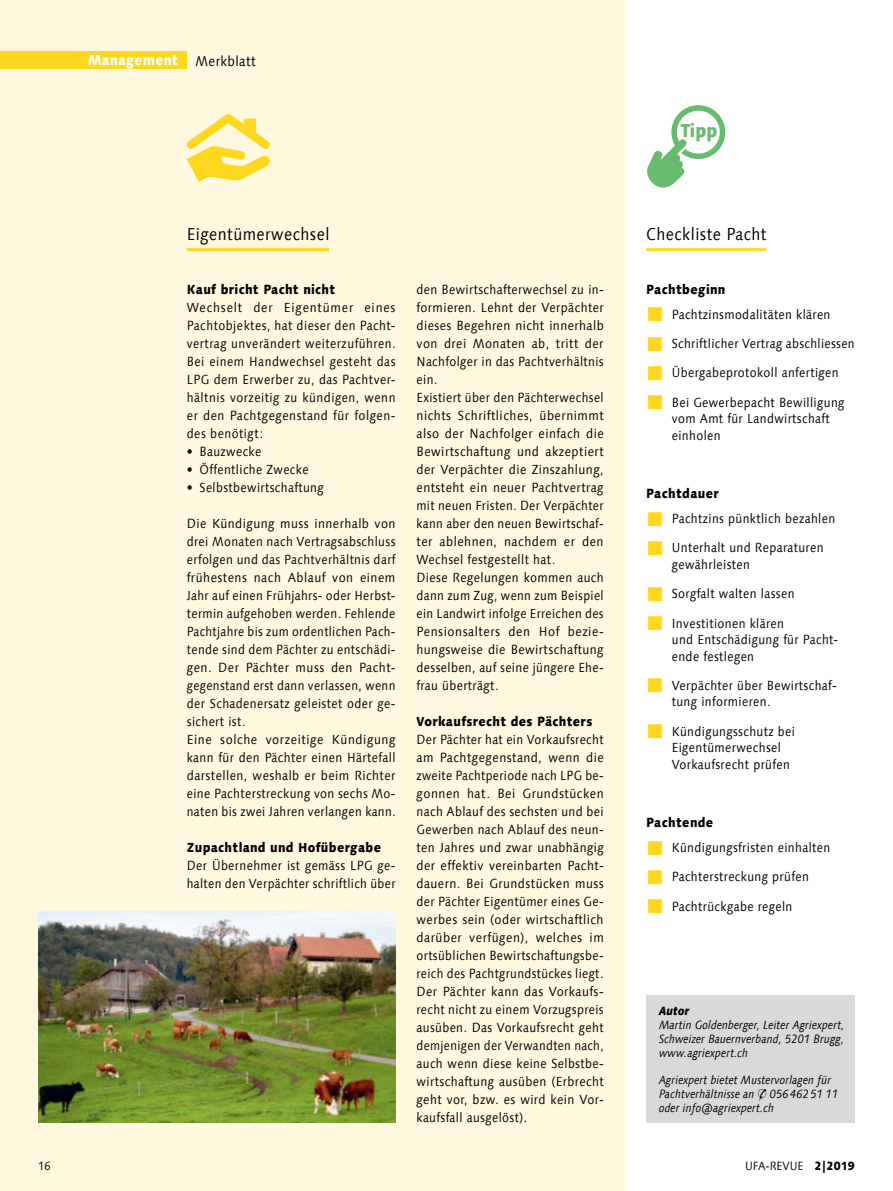
<style>
.page{position:relative;width:893px;height:1191px;background:#fff}
.page>*{position:absolute;margin:0;border:0;box-sizing:border-box;transform-origin:0 0}
.t1{font:800 18.6px "Linotype Syntax Com";color:#67ba6e;scale:.9 1}
.t2{font:17.25px "Linotype Syntax Com";letter-spacing:.03em;color:#000;scale:.9 1}
.t3{font:800 14.25px "Linotype Syntax Com";letter-spacing:.025em;color:#fff;scale:.9 1}
.t4{font:13.2px/18px "Linotype Syntax Com";letter-spacing:.03em;color:#000;scale:.9 1}
.t5{font:13.2px/18px "Linotype Syntax Com";letter-spacing:.03em;color:#000;text-align:justify;scale:.92 1}
.t6{font:800 13.2px "Linotype Syntax Com";letter-spacing:.025em;color:#000;scale:.9 1}
.t7{font:13.2px "Linotype Syntax Com";letter-spacing:.03em;color:#000;scale:.89 1}
.t8{font:italic 12px/14px "Linotype Syntax Com";color:#000;text-align:justify;scale:.9 1}
.t9{font:12px "Linotype Syntax Com";color:#000;scale:.9 1}
.t10{font:italic 800 12px "Linotype Syntax Com";color:#000;scale:.9 1}
.t11{font:12px "Linotype Syntax Com";color:#000;scale:.88 1}
.s1{font-weight:400;color:#000}
.s2{color:#fed71f}
.s3{font-family:"Universal Newswith Comm Pi";font-style:normal}
.s4{font-weight:800}
</style>
<div class="page">
<div style="left:0;top:0;width:625px;height:1191px;background:#fff8de"></div>
<svg style="left:186px;top:114px;width:84px;height:68px"></svg>
<img style="left:38px;top:912px;width:358px;height:211px">
<div style="left:0;top:51px;width:187px;height:17px;background:#fed71f"></div>
<hr style="left:187px;top:248px;width:142px;height:3px;background:#fed71f">
<hr style="left:646px;top:248px;width:120px;height:3px;background:#fed71f">
<div style="left:646px;top:995px;width:209px;height:128px;background:#d9d9d9"></div>
<svg style="left:647px;top:105px;width:78px;height:83px"></svg>
<p class="t3" style="left:88px;top:51px;width:188px">Management <span class="s1">Merkblatt</span></p>
<h1 class="t1" style="left:680px;top:119px;width:43px">Tipp</h1>
<h2 class="t2" style="left:187px;top:223px;width:160px">Eigentümerwechsel</h2>
<h2 class="t2" style="left:646px;top:223px;width:135px">Checkliste Pacht</h2>
<p class="t6" style="left:187px;top:280px;width:166px">Kauf bricht Pacht nicht</p>
<p class="t5" style="left:187px;top:298px;width:228px">Wechselt der Eigentümer eines Pachtobjektes, hat dieser den Pacht&shy;vertrag unverändert weiterzuführen.<br>Bei einem Handwechsel gesteht das LPG dem Erwerber zu, das Pachtver&shy;hältnis vorzeitig zu kündigen, wenn er den Pachtgegenstand für folgen&shy;des benötigt:</p>
<p class="t4" style="left:187px;top:442px;width:84px">• Bauzwecke</p>
<p class="t4" style="left:187px;top:460px;width:137px">• Öffentliche Zwecke</p>
<p class="t4" style="left:187px;top:478px;width:154px">• Selbstbewirtschaftung</p>
<p class="t5" style="left:187px;top:514px;width:229px;text-align:left">Die Kündigung muss innerhalb von drei Monaten nach Vertragsabschluss erfolgen und das Pachtverhältnis darf frühestens nach Ablauf von einem Jahr auf einen Frühjahrs- oder Herbst&shy;termin aufgehoben werden. Fehlende Pachtjahre bis zum ordentlichen Pach&shy;tende sind dem Pächter zu entschädi&shy;gen. Der Pächter muss den Pacht&shy;gegenstand erst dann verlassen, wenn der Schadenersatz geleistet oder ge&shy;sichert ist.<br>Eine solche vorzeitige Kündigung kann für den Pächter einen Härtefall darstellen, weshalb er beim Richter eine Pachterstreckung von sechs Mo&shy;naten bis zwei Jahren verlangen kann.</p>
<p class="t6" style="left:187px;top:838px;width:217px">Zupachtland und Hofübergabe</p>
<p class="t4" style="left:187px;top:856px;width:233px">Der Übernehmer ist gemäss LPG ge&shy;halten den Verpächter schriftlich über</p>
<p class="t4" style="left:416px;top:280px;width:210px">den Bewirtschafterwechsel zu in&shy;formieren. Lehnt der Verpächter dieses Begehren nicht innerhalb von drei Monaten ab, tritt der<br>Nachfolger in das Pachtverhältnis ein.<br>Existiert über den Pächterwechsel nichts Schriftliches, übernimmt also der Nachfolger einfach die<br>Bewirtschaftung und akzeptiert der Verpächter die Zinszahlung, entsteht ein neuer Pachtvertrag mit neuen Fristen. Der Verpächter kann aber den neuen Bewirtschaf&shy;ter ablehnen, nachdem er den<br>Wechsel festgestellt hat.<br>Diese Regelungen kommen auch dann zum Zug, wenn zum Beispiel ein Landwirt infolge Erreichen des<br>Pensionsalters den Hof bezie&shy;hungsweise die Bewirtschaftung desselben, auf seine jüngere Ehe&shy;frau überträgt.</p>
<p class="t6" style="left:416px;top:712px;width:197px">Vorkaufsrecht des Pächters</p>
<p class="t4" style="left:416px;top:730px;width:210px;text-align:justify">Der Pächter hat ein Vorkaufsrecht am Pachtgegenstand, wenn die zweite Pachtperiode nach LPG be&shy;gonnen hat. Bei Grundstücken nach Ablauf des sechsten und bei Gewerben nach Ablauf des neun&shy;ten Jahres und zwar unabhängig der effektiv vereinbarten Pacht&shy;dauern. Bei Grundstücken muss der Pächter Eigentümer eines Ge&shy;werbes sein (oder wirtschaftlich darüber verfügen), welches im ortsüblichen Bewirtschaftungsbe&shy;reich des Pachtgrundstückes liegt.<br>Der Pächter kann das Vorkaufs&shy;recht nicht zu einem Vorzugspreis ausüben. Das Vorkaufsrecht geht demjenigen der Verwandten nach, auch wenn diese keine Selbstbe&shy;wirtschaftung ausüben (Erbrecht geht vor, bzw. es wird kein Vor&shy;kaufsfall ausgelöst).</p>
<p class="t6" style="left:646px;top:281px;width:89px">Pachtbeginn</p>
<p class="t4" style="left:646px;top:305px;width:206px"><span class="s2">■</span> Pachtzinsmodalitäten klären</p>
<p class="t7" style="left:646px;top:335px;width:236px"><span class="s2">■</span> Schriftlicher Vertrag abschliessen</p>
<p class="t4" style="left:646px;top:364px;width:215px"><span class="s2">■</span> Übergabeprotokoll anfertigen</p>
<p class="t4" style="left:672px;top:394px;width:193px;line-height:16.5px;text-indent:-26px"><span class="s2">■</span> Bei Gewerbepacht Bewilligung vom Amt für Landwirtschaft einholen</p>
<p class="t6" style="left:646px;top:485px;width:82px">Pachtdauer</p>
<p class="t4" style="left:646px;top:509px;width:211px"><span class="s2">■</span> Pachtzins pünktlich bezahlen</p>
<p class="t4" style="left:672px;top:539px;width:170px;line-height:16.5px;text-indent:-26px"><span class="s2">■</span> Unterhalt und Reparaturen gewährleisten</p>
<p class="t4" style="left:646px;top:584px;width:166px"><span class="s2">■</span> Sorgfalt walten lassen</p>
<p class="t4" style="left:672px;top:614px;width:185px;line-height:16.5px;text-indent:-26px"><span class="s2">■</span> Investitionen klären<br>und Entschädigung für Pacht&shy;ende festlegen</p>
<p class="t4" style="left:672px;top:677px;width:185px;line-height:16.5px;text-indent:-26px"><span class="s2">■</span> Verpächter über Bewirtschaf&shy;tung informieren.</p>
<p class="t4" style="left:672px;top:722px;width:138px;line-height:16.5px;text-indent:-26px"><span class="s2">■</span> Kündigungsschutz bei<br>Eigentümerwechsel<br>Vorkaufsrecht prüfen</p>
<p class="t6" style="left:646px;top:814px;width:76px">Pachtende</p>
<p class="t4" style="left:646px;top:838px;width:206px"><span class="s2">■</span> Kündigungsfristen einhalten</p>
<p class="t4" style="left:646px;top:867px;width:182px"><span class="s2">■</span> Pachterstreckung prüfen</p>
<p class="t4" style="left:646px;top:897px;width:164px"><span class="s2">■</span> Pachtrückgabe regeln</p>
<p class="t10" style="left:659px;top:1002px;width:35px">Autor</p>
<p class="t8" style="left:659px;top:1017px;width:208px">Martin Goldenberger, Leiter Agriexpert, Schweizer Bauernverband, 5201 Brugg, www.agriexpert.ch</p>
<p class="t8" style="left:659px;top:1073px;width:201px;text-align:left">Agriexpert bietet Mustervorlagen für<br>Pachtverhältnisse an <span class="s3">+</span> 05646251 11 oder info@agriexpert.ch</p>
<p class="t11" style="left:38px;top:1158px;width:16px">16</p>
<p class="t9" style="left:745px;top:1158px;width:123px">UFA-REVUE <span class="s4">2|2019</span></p>
</div>
